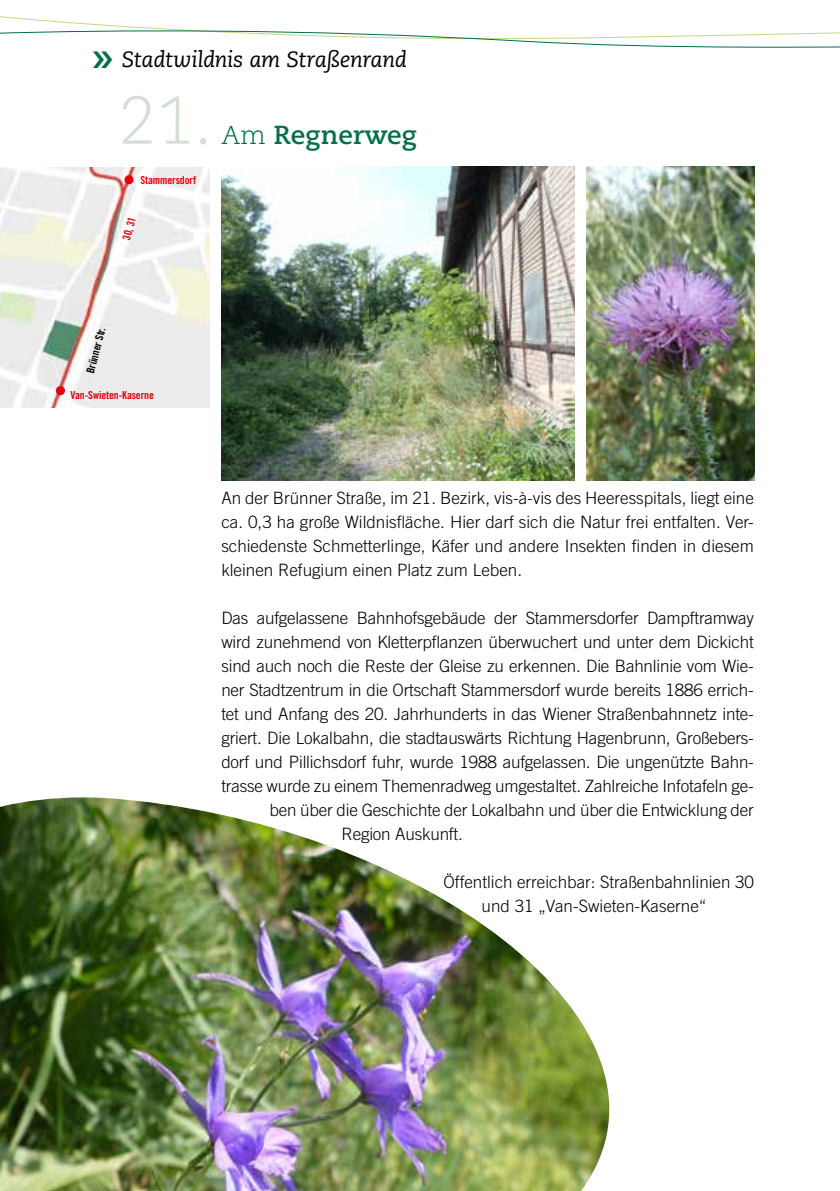
<style>
.page{position:relative;width:840px;height:1191px;background:#fff}
.page>*{position:absolute;margin:0;border:0;box-sizing:border-box;transform-origin:0 0}
.t1{font:300 67.6px "Caecilia LT Std";color:#d5ded5}
.t2{font:700 26px "Caecilia LT Std";letter-spacing:.01em;color:#007046}
.t3{font:italic 22px "Caecilia LT Std";letter-spacing:-.015em;color:#000}
.t4{font:300 17px/24px "Trade Gothic";letter-spacing:-.01em;color:#000;text-align:justify}
.t5{font:11px "Trade Gothic Bold Cond Twenty";letter-spacing:-.01em;color:#e3000f}
.t6{font:11px "Trade Gothic Bold Cond Twenty";color:#000}
.s1{font-weight:300}
</style>
<div class="page">
<svg style="left:0;top:16px;width:839px;height:32px"></svg>
<img style="left:221px;top:166px;width:353px;height:314px">
<img style="left:586px;top:166px;width:168px;height:314px">
<img style="left:0;top:168px;width:209px;height:240px">
<div style="left:124px;top:175px;width:9px;height:9px;background:#e3000f;border-radius:50%"></div>
<div style="left:56px;top:386px;width:9px;height:9px;background:#e3000f;border-radius:50%"></div>
<img style="left:0;top:797px;width:610px;height:394px">
<p class="t3" style="left:122px;top:47px;width:286px">Stadtwildnis am Straßenrand</p>
<h1 class="t1" style="left:118px;top:82px;width:95px">21.</h1>
<p class="t5" style="left:140px;top:173px;width:57px">Stammersdorf</p>
<p class="t5" style="left:120px;top:238px;width:25px;rotate:-75deg">30, 31</p>
<h2 class="t2" style="left:221px;top:120px;width:197px"><span class="s1">Am</span> Regnerweg</h2>
<p class="t6" style="left:83px;top:371px;width:48px;rotate:-75deg">Brünner Str.</p>
<p class="t5" style="left:70px;top:388px;width:85px">Van-Swieten-Kaserne</p>
<p class="t4" style="left:221px;top:486px;width:534px">An der Brünner Straße, im 21. Bezirk, vis-à-vis des Heeresspitals, liegt eine ca. 0,3 ha große Wildnisfläche. Hier darf sich die Natur frei entfalten. Ver&shy;schiedenste Schmetterlinge, Käfer und andere Insekten finden in diesem kleinen Refugium einen Platz zum Leben.</p>
<p class="t4" style="left:221px;top:606px;width:534px">Das aufgelassene Bahnhofsgebäude der Stammersdorfer Dampftramway</p>
<p class="t4" style="left:221px;top:630px;width:534px">wird zunehmend von Kletterpflanzen überwuchert und unter dem Dickicht</p>
<p class="t4" style="left:221px;top:654px;width:533px">sind auch noch die Reste der Gleise zu erkennen. Die Bahnlinie vom Wie-</p>
<p class="t4" style="left:221px;top:678px;width:534px">ner Stadtzentrum in die Ortschaft Stammersdorf wurde bereits 1886 errich-</p>
<p class="t4" style="left:221px;top:702px;width:534px">tet und Anfang des 20. Jahrhunderts in das Wiener Straßenbahnnetz inte-</p>
<p class="t4" style="left:221px;top:726px;width:533px">griert. Die Lokalbahn, die stadtauswärts Richtung Hagenbrunn, Großebers-</p>
<p class="t4" style="left:221px;top:750px;width:534px">dorf und Pillichsdorf fuhr, wurde 1988 aufgelassen. Die ungenützte Bahn-</p>
<p class="t4" style="left:221px;top:774px;width:534px">trasse wurde zu einem Themenradweg umgestaltet. Zahlreiche Infotafeln ge-</p>
<p class="t4" style="left:269px;top:798px;width:485px">ben über die Geschichte der Lokalbahn und über die Entwicklung der</p>
<p class="t4" style="left:341px;top:822px;width:123px">Region Auskunft.</p>
<p class="t4" style="left:443px;top:870px;width:311px;text-align:center">Öffentlich erreichbar: Straßenbahnlinien 30 und 31 „Van-Swieten-Kaserne“</p>
</div>
